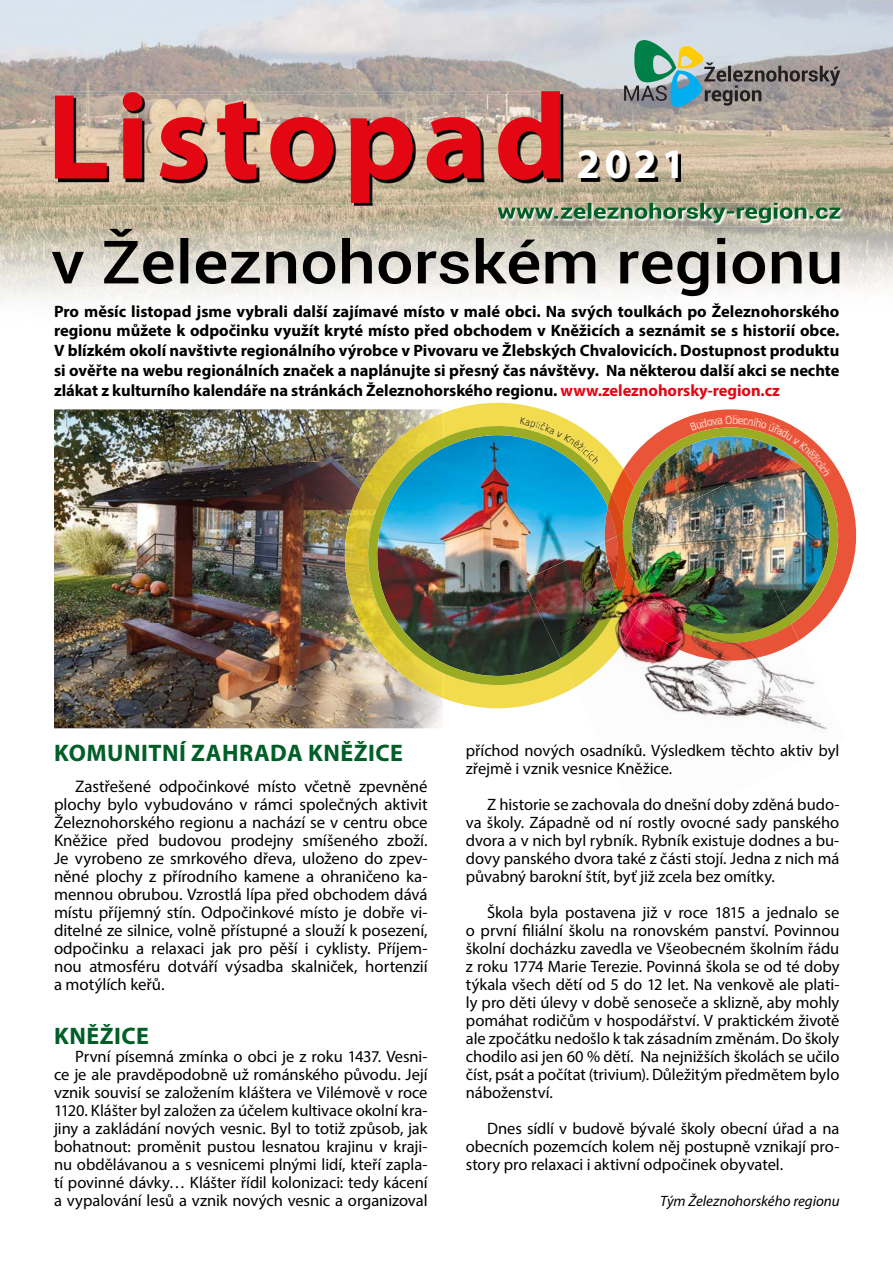
<style>
.page{position:relative;width:893px;height:1263px;background:#fff}
.page>*{position:absolute;margin:0;border:0;box-sizing:border-box;transform-origin:0 0}
.t1{font:700 123px "Myriad Pro";letter-spacing:.05em;color:#e30613}
.t2{font:700 42.15px "Myriad Pro";color:#fff}
.t3{font:700 24px "Myriad Pro";letter-spacing:.02em;color:#005f27}
.t4{font:16.8px/18px "Myriad Pro";color:#000;text-align:justify}
.t5{font:16.5px/18px "Myriad Pro";letter-spacing:-.005em;color:#000;text-align:justify}
.t6{font:700 16.5px/19.8px "Myriad Pro";letter-spacing:-.005em;color:#000;text-align:justify}
.t7{font:italic 15px "Myriad Pro";color:#000}
.s1{color:#e30613}
</style>
<div class="page">
<img style="left:0;top:0;width:577px;height:92px">
<img style="left:577px;top:0;width:315px;height:297px">
<img style="left:0;top:92px;width:103px;height:208px">
<img style="left:525px;top:92px;width:52px;height:137px">
<img style="left:103px;top:206px;width:369px;height:96px">
<img style="left:472px;top:206px;width:53px;height:91px">
<img style="left:55px;top:91px;width:505px;height:112px">
<img style="left:58px;top:94px;width:505px;height:112px">
<img style="left:58px;top:94px;width:502px;height:109px">
<img style="left:497px;top:203px;width:346px;height:23px">
<svg style="left:497px;top:203px;width:343px;height:20px"></svg>
<img style="left:581px;top:153px;width:100px;height:29px">
<svg style="left:52px;top:229px;width:787px;height:67px"></svg>
<svg style="left:624px;top:40px;width:216px;height:68px"></svg>
<img style="left:54px;top:409px;width:389px;height:53px">
<img style="left:54px;top:623px;width:389px;height:105px">
<img style="left:54px;top:462px;width:272px;height:161px">
<svg style="left:443px;top:403px;width:127px;height:305px;fill:#f2dc4d"></svg>
<img style="left:326px;top:413px;width:117px;height:285px">
<img style="left:363px;top:421px;width:256px;height:269px">
<svg style="left:672px;top:409px;width:185px;height:186px"></svg>
<img style="left:604px;top:507px;width:4px;height:35px">
<svg style="left:608px;top:469px;width:11px;height:67px"></svg>
<img style="left:619px;top:424px;width:222px;height:195px">
<img style="left:574px;top:619px;width:253px;height:111px">
<img style="left:564px;top:619px;width:72px;height:69px">
<img style="left:560px;top:542px;width:45px;height:42px">
<img style="left:560px;top:584px;width:60px;height:83px">
<img style="left:636px;top:599px;width:162px;height:62px">
<img style="left:620px;top:596px;width:2px;height:23px">
<img style="left:605px;top:536px;width:9px;height:48px">
<img style="left:614px;top:533px;width:8px;height:63px">
<img style="left:631px;top:485px;width:156px;height:44px">
<img style="left:622px;top:529px;width:169px;height:114px">
<svg style="left:519px;top:417px;width:81px;height:47px"></svg>
<img style="left:689px;top:415px;width:142px;height:62px">
<h1 class="t1" style="left:47px;top:91px;width:522px">Listopad</h1>
<h2 class="t2" style="left:576px;top:148px;width:110px">2021</h2>
<p class="t6" style="left:54px;top:303px;width:786px">Pro měsíc listopad jsme vybrali další zajímavé místo v malé obci. Na svých toulkách po Železnohorského regionu můžete k odpočinku využít kryté místo před obchodem v Kněžicích a seznámit se s historií obce.<br>V blízkém okolí navštivte regionálního výrobce v Pivovaru ve Žlebských Chvalovicích. Dostupnost produktu si ověřte na webu regionálních značek a naplánujte si přesný čas návštěvy. Na některou další akci se nechte zlákat z kulturního kalendáře na stránkách Železnohorského regionu. <span class="s1">www.zeleznohorsky-region.cz</span></p>
<h3 class="t3" style="left:54px;top:744px;width:350px">KOMUNITNÍ ZAHRADA KNĚŽICE</h3>
<p class="t4" style="left:54px;top:779px;width:375px;text-indent:21px">Zastřešené odpočinkové místo včetně zpevněné plochy bylo vybudováno v rámci společných aktivit Železnohorského regionu a nachází se v centru obce Kněžice před budovou prodejny smíšeného zboží.<br>Je vyrobeno ze smrkového dřeva, uloženo do zpev&shy;něné plochy z přírodního kamene a ohraničeno ka&shy;mennou obrubou. Vzrostlá lípa před obchodem dává místu příjemný stín. Odpočinkové místo je dobře vi&shy;ditelné ze silnice, volně přístupné a slouží k posezení, odpočinku a relaxaci jak pro pěší i cyklisty. Příjem&shy;nou atmosféru dotváří výsadba skalniček, hortenzií a motýlích keřů.</p>
<h3 class="t3" style="left:54px;top:1027px;width:96px">KNĚŽICE</h3>
<p class="t5" style="left:54px;top:1049px;width:375px;text-indent:21px">První písemná zmínka o obci je z roku 1437. Vesni&shy;ce je ale pravděpodobně už románského původu. Její vznik souvisí se založením kláštera ve Vilémově v roce 1120. Klášter byl založen za účelem kultivace okolní kra&shy;jiny a zakládání nových vesnic. Byl to totiž způsob, jak bohatnout: proměnit pustou lesnatou krajinu v kraji&shy;nu obdělávanou a s vesnicemi plnými lidí, kteří zapla&shy;tí povinné dávky… Klášter řídil kolonizaci: tedy kácení a vypalování lesů a vznik nových vesnic a organizoval</p>
<p class="t5" style="left:466px;top:743px;width:375px">příchod nových osadníků. Výsledkem těchto aktiv byl zřejmě i vznik vesnice Kněžice.</p>
<p class="t5" style="left:466px;top:797px;width:375px;text-indent:21px">Z historie se zachovala do dnešní doby zděná budo&shy;va školy. Západně od ní rostly ovocné sady panského dvora a v nich byl rybník. ybník existuje dodnes a bu&shy;dovy panského dvora také z části stojí. Jedna z nich má půvabný barokní štít, byť již zcela bez omítky.</p>
<p class="t5" style="left:466px;top:905px;width:375px;text-indent:21px">Škola byla postavena již v roce 1815 a jednalo se o první filiální školu na ronovském panství. Povinnou školní docházku zavedla ve Všeobecném školním řádu z roku 1774 Marie Terezie. Povinná škola se od té doby týkala všech dětí od 5 do 12 let. Na venkově ale plati&shy;ly pro děti úlevy v době senoseče a sklizně, aby mohly pomáhat rodičům v hospodářství. V praktickém životě ale zpočátku nedošlo k tak zásadním změnám. Do školy chodilo asi jen 60 % dětí. Na nejnižších školách se učilo číst, psát a počítat (trivium). Důležitým předmětem bylo náboženství.</p>
<p class="t5" style="left:466px;top:1121px;width:375px;text-indent:21px">Dnes sídlí v budově bývalé školy obecní úřad a na obecních pozemcích kolem něj postupně vznikají pro&shy;story pro relaxaci i aktivní odpočinek obyvatel.</p>
<p class="t5" style="left:641px;top:833px;width:10px">R</p>
<p class="t7" style="left:660px;top:1195px;width:181px">Tým Železnohorského regionu</p>
</div>
